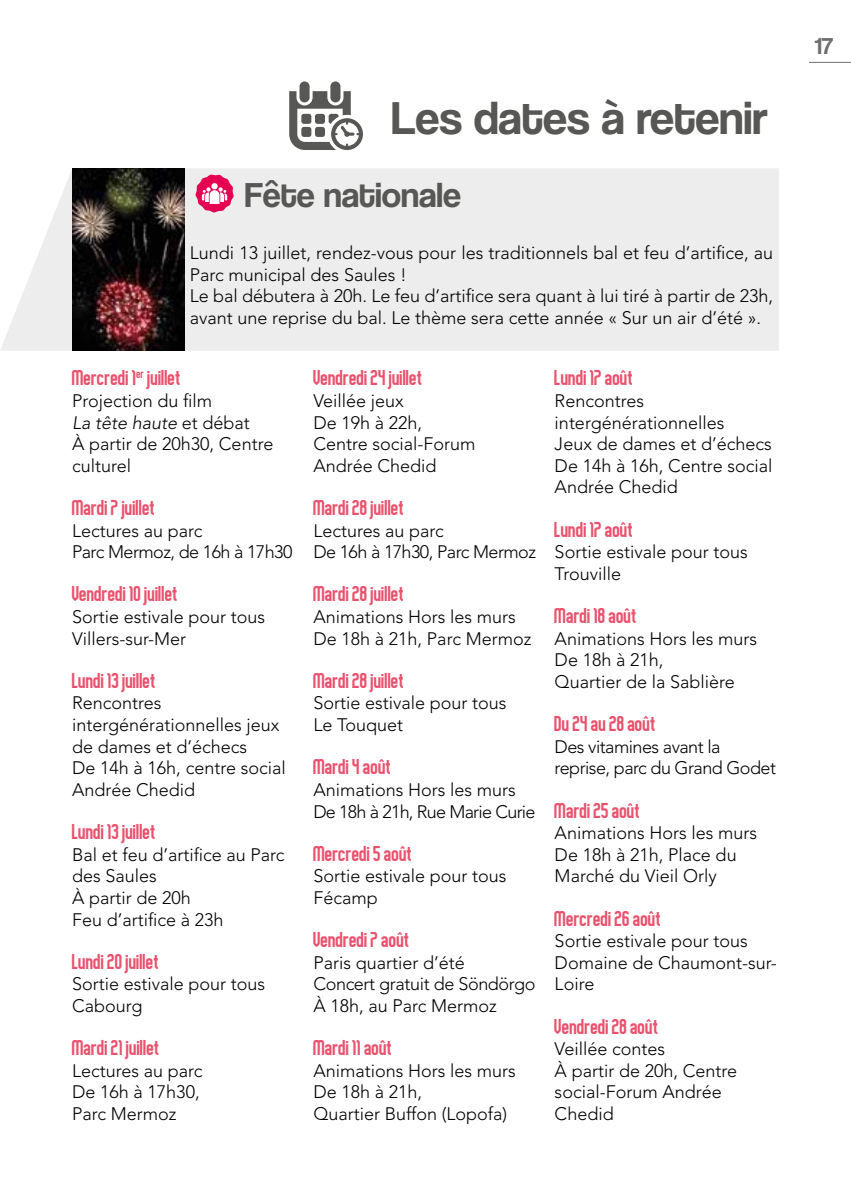
<style>
.page{position:relative;width:851px;height:1191px;background:#fff}
.page>*{position:absolute;margin:0;border:0;box-sizing:border-box;transform-origin:0 0}
.t1{font:48px "Coolvetica Rg";color:#575756}
.t2{font:36px "Coolvetica Rg";color:#575756}
.t3{font:24px "Coolvetica Rg";color:#706f6f}
.t4{font:22px "Guilty Treasure";color:#ea516d}
.t5{font:300 18px/21.6px "Avenir";color:#000}
.t6{font:300 18px/21.6px "Avenir";letter-spacing:-.03em;color:#000}
.s1{font-style:italic}
</style>
<div class="page">
<hr style="left:808px;top:62px;width:42px;height:1px;background:#706f6f">
<div style="left:0;top:168px;width:778px;height:183px;background:#ededed"></div>
<div style="left:299px;top:81px;width:10px;height:21px;background:#575756;border-radius:5px"></div>
<div style="left:330px;top:81px;width:10px;height:21px;background:#575756;border-radius:5px"></div>
<svg style="left:289px;top:91px;width:74px;height:59px"></svg>
<img style="left:72px;top:168px;width:112px;height:183px">
<svg style="left:195px;top:174px;width:39px;height:38px"></svg>
<h1 class="t1" style="left:391px;top:90px;width:377px">Les dates à retenir</h1>
<h2 class="t2" style="left:245px;top:174px;width:217px">Fête nationale</h2>
<p class="t5" style="left:190px;top:242px;width:585px">Lundi 13 juillet, rendez-vous pour les traditionnels bal et feu d’artifice, au Parc municipal des Saules !<br>Le bal débutera à 20h. Le feu d’artifice sera quant à lui tiré à partir de 23h, avant une reprise du bal. Le thème sera cette année « Sur un air d’été ».</p>
<p class="t4" style="left:72px;top:365px;width:110px">Mercredi 1<sup>er</sup> juillet</p>
<p class="t5" style="left:72px;top:390px;width:203px">Projection du film<br><span class="s1">La tête haute</span> et débat<br>À partir de 20h30, Centre culturel</p>
<p class="t4" style="left:72px;top:495px;width:85px">Mardi 7 juillet</p>
<p class="t6" style="left:72px;top:519px;width:222px">Lectures au parc<br>Parc Mermoz, de 16h à 17h30</p>
<p class="t4" style="left:72px;top:581px;width:107px">Vendredi 10 juillet</p>
<p class="t5" style="left:72px;top:606px;width:195px">Sortie estivale pour tous<br>Villers-sur-Mer</p>
<p class="t4" style="left:72px;top:667px;width:85px">Lundi 13 juillet</p>
<p class="t5" style="left:72px;top:692px;width:215px">Rencontres intergénérationnelles jeux de dames et d’échecs<br>De 14h à 16h, centre social<br>Andrée Chedid</p>
<p class="t4" style="left:72px;top:819px;width:85px">Lundi 13 juillet</p>
<p class="t5" style="left:72px;top:843px;width:214px">Bal et feu d’artifice au Parc des Saules<br>À partir de 20h<br>Feu d’artifice à 23h</p>
<p class="t4" style="left:72px;top:948px;width:88px">Lundi 20 juillet</p>
<p class="t5" style="left:72px;top:973px;width:195px">Sortie estivale pour tous<br>Cabourg</p>
<p class="t4" style="left:72px;top:1035px;width:89px">Mardi 21 juillet</p>
<p class="t5" style="left:72px;top:1059px;width:132px">Lectures au parc<br>De 16h à 17h30,<br>Parc Mermoz</p>
<p class="t4" style="left:313px;top:365px;width:111px">Vendredi 24 juillet</p>
<p class="t5" style="left:313px;top:390px;width:164px">Veillée jeux<br>De 19h à 22h,<br>Centre social-Forum<br>Andrée Chedid</p>
<p class="t4" style="left:313px;top:495px;width:92px">Mardi 28 juillet</p>
<p class="t6" style="left:313px;top:519px;width:224px">Lectures au parc<br>De 16h à 17h30, Parc Mermoz</p>
<p class="t4" style="left:313px;top:581px;width:92px">Mardi 28 juillet</p>
<p class="t5" style="left:313px;top:606px;width:219px">Animations Hors les murs<br>De 18h à 21h, Parc Mermoz</p>
<p class="t4" style="left:313px;top:667px;width:92px">Mardi 28 juillet</p>
<p class="t5" style="left:313px;top:692px;width:195px">Sortie estivale pour tous<br>Le Touquet</p>
<p class="t4" style="left:313px;top:754px;width:79px">Mardi 4 août</p>
<p class="t5" style="left:313px;top:779px;width:224px">Animations Hors les murs<br>De 18h à 21h, Rue Marie Curie</p>
<p class="t4" style="left:313px;top:840px;width:100px">Mercredi 5 août</p>
<p class="t5" style="left:313px;top:865px;width:195px">Sortie estivale pour tous<br>Fécamp</p>
<p class="t4" style="left:313px;top:927px;width:98px">Vendredi 7 août</p>
<p class="t5" style="left:313px;top:951px;width:224px">Paris quartier d’été<br>Concert gratuit de Söndörgo<br>À 18h, au Parc Mermoz</p>
<p class="t4" style="left:313px;top:1035px;width:80px">Mardi 11 août</p>
<p class="t5" style="left:313px;top:1059px;width:204px">Animations Hors les murs<br>De 18h à 21h,<br>Quartier Buffon (Lopofa)</p>
<p class="t4" style="left:554px;top:365px;width:80px">Lundi 17 août</p>
<p class="t5" style="left:554px;top:390px;width:219px">Rencontres intergénérationnelles<br>Jeux de dames et d’échecs<br>De 14h à 16h, Centre social<br>Andrée Chedid</p>
<p class="t4" style="left:554px;top:516px;width:80px">Lundi 17 août</p>
<p class="t5" style="left:554px;top:541px;width:195px">Sortie estivale pour tous<br>Trouville</p>
<p class="t4" style="left:554px;top:603px;width:84px">Mardi 18 août</p>
<p class="t5" style="left:554px;top:627px;width:204px">Animations Hors les murs<br>De 18h à 21h,<br>Quartier de la Sablière</p>
<p class="t4" style="left:554px;top:711px;width:102px">Du 24 au 28 août</p>
<p class="t6" style="left:554px;top:735px;width:223px">Des vitamines avant la reprise, parc du Grand Godet</p>
<p class="t4" style="left:554px;top:797px;width:87px">Mardi 25 août</p>
<p class="t5" style="left:554px;top:822px;width:204px">Animations Hors les murs<br>De 18h à 21h, Place du<br>Marché du Vieil Orly</p>
<p class="t4" style="left:554px;top:905px;width:108px">Mercredi 26 août</p>
<p class="t5" style="left:554px;top:930px;width:224px">Sortie estivale pour tous<br>Domaine de Chaumont-sur-<br>Loire</p>
<p class="t4" style="left:554px;top:1013px;width:105px">Vendredi 28 août</p>
<p class="t5" style="left:554px;top:1038px;width:184px">Veillée contes<br>À partir de 20h, Centre social-Forum Andrée<br>Chedid</p>
<h3 class="t3" style="left:814px;top:32px;width:20px">17</h3>
</div>
